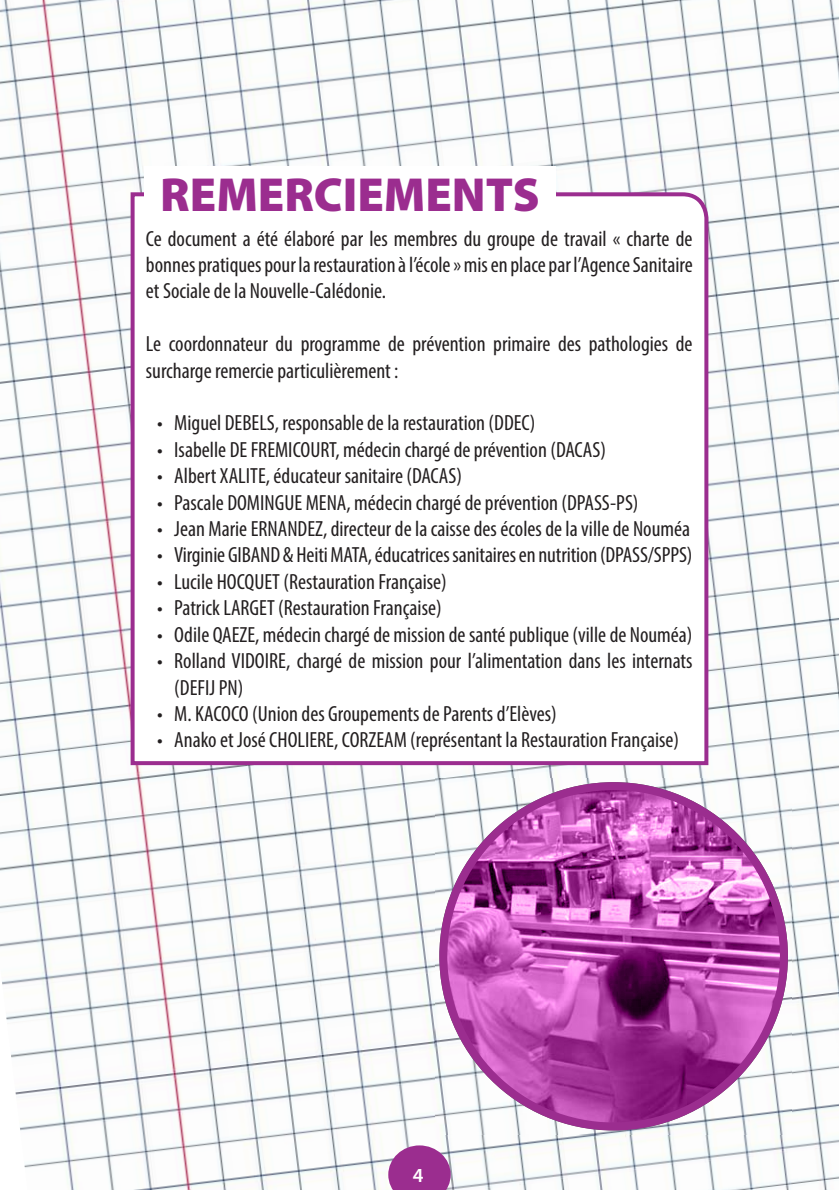
<style>
.page{position:relative;width:839px;height:1190px;background:#fff}
.page>*{position:absolute;margin:0;border:0;box-sizing:border-box;transform-origin:0 0}
.t1{font:900 48px "Myriad Pro";color:#9b2d8f}
.t2{font:condensed 22px/26.4px "Myriad Pro";color:#231f20}
.t3{font:600 20px "Myriad Pro";color:#fff}
</style>
<div class="page">
<img style="left:0;top:0;width:838px;height:1190px">
<svg style="left:388px;top:1145px;width:62px;height:45px;background:#a74c9e"></svg>
<svg style="left:128px;top:190px;width:582px;height:577px"></svg>
<div style="left:144px;top:166px;width:411px;height:53px;background:#fff"></div>
<img style="left:443px;top:786px;width:340px;height:340px;border-radius:170px">
<div style="left:439px;top:782px;width:348px;height:348px;border:8px solid #9b2d8f;border-radius:50%"></div>
<h1 class="t1" style="left:160px;top:167px;width:381px">REMERCIEMENTS</h1>
<p class="t2" style="left:146px;top:225px;width:548px;text-align:justify">Ce document a été élaboré par les membres du groupe de travail « charte de bonnes pratiques pour la restauration à l’école » mis en place par l’Agence Sanitaire et Sociale de la Nouvelle-Calédonie.</p>
<p class="t2" style="left:146px;top:330px;width:548px">Le coordonnateur du programme de prévention primaire des pathologies de surcharge remercie particulièrement :</p>
<p class="t2" style="left:157px;top:410px;width:379px">• Miguel DEBELS, responsable de la restauration (DDEC)</p>
<p class="t2" style="left:157px;top:436px;width:450px">• Isabelle DE FREMICOURT, médecin chargé de prévention (DACAS)</p>
<p class="t2" style="left:157px;top:462px;width:306px">• Albert XALITE, éducateur sanitaire (DACAS)</p>
<p class="t2" style="left:157px;top:489px;width:482px">• Pascale DOMINGUE MENA, médecin chargé de prévention (DPASS-PS)</p>
<p class="t2" style="left:157px;top:515px;width:534px">• Jean Marie ERNANDEZ, directeur de la caisse des écoles de la ville de Nouméa</p>
<p class="t2" style="left:157px;top:542px;width:536px">• Virginie GIBAND &amp; Heiti MATA, éducatrices sanitaires en nutrition (DPASS/SPPS)</p>
<p class="t2" style="left:157px;top:568px;width:291px">• Lucile HOCQUET (Restauration Française)</p>
<p class="t2" style="left:157px;top:594px;width:285px">• Patrick LARGET (Restauration Française)</p>
<p class="t2" style="left:157px;top:621px;width:536px">• Odile QAEZE, médecin chargé de mission de santé publique (ville de Nouméa)</p>
<p class="t2" style="left:174px;top:647px;width:519px;text-indent:-17px">• Rolland VIDOIRE, chargé de mission pour l’alimentation dans les internats (DEFIJ PN)</p>
<p class="t2" style="left:157px;top:700px;width:400px">• M. KACOCO (Union des Groupements de Parents d’Elèves)</p>
<p class="t2" style="left:157px;top:726px;width:523px">• Anako et José CHOLIERE, CORZEAM (représentant la Restauration Française)</p>
<p class="t3" style="left:412px;top:1162px;width:12px">4</p>
</div>
